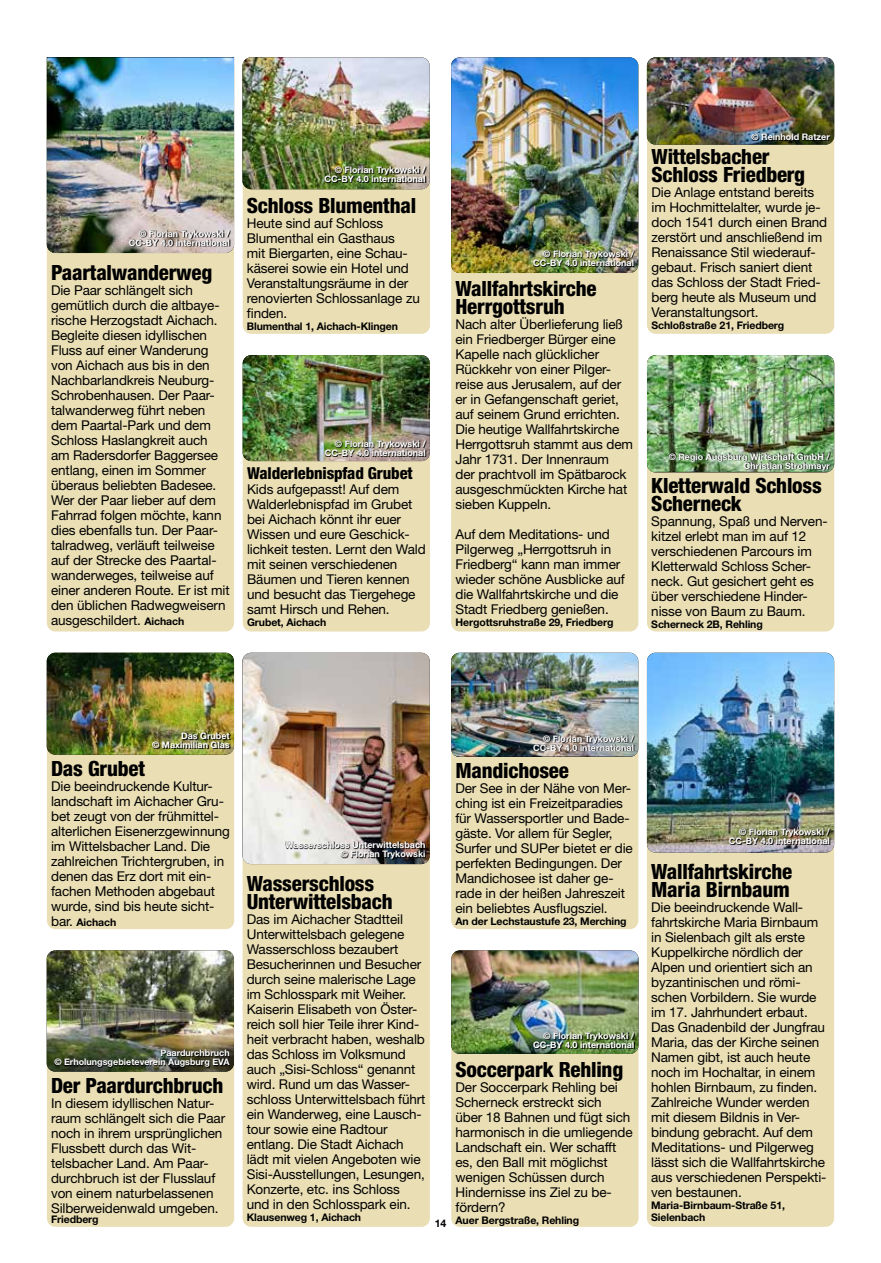
<style>
.page{position:relative;width:881px;height:1263px;background:#fff}
.page>*{position:absolute;margin:0;border:0;box-sizing:border-box;transform-origin:0 0}
.t1{font:800 condensed 21px/18px "Helvetica Neue LT";letter-spacing:-.01em;color:#000}
.t2{font:800 condensed 16.5px "Helvetica Neue LT";letter-spacing:-.01em;color:#000}
.t3{font:13.5px/15px "Helvetica Neue LT";letter-spacing:-.01em;color:#000}
.t4{font:700 10.5px/12px "Helvetica Neue LT";letter-spacing:-.01em;color:#000}
.t5{font:700 9px/9px "Helvetica Neue LT";color:#fff;text-align:right}
.s1{font-weight:700;font-size:10.5px}
.s2{font-weight:400;font-size:13.5px}
</style>
<div class="page">
<div style="left:47px;top:653px;width:187px;height:276px;background:#e9deb4;border-radius:9px"></div>
<img style="left:47px;top:653px;width:187px;height:102px">
<svg style="left:152px;top:733px;width:78px;height:16px"></svg>
<div style="left:47px;top:950px;width:187px;height:277px;background:#e9deb4;border-radius:9px"></div>
<img style="left:47px;top:950px;width:187px;height:121px">
<svg style="left:54px;top:1049px;width:176px;height:18px;background:#333a26"></svg>
<div style="left:242px;top:653px;width:187px;height:574px;background:#e9deb4;border-radius:9px"></div>
<img style="left:242px;top:653px;width:187px;height:211px">
<svg style="left:285px;top:841px;width:140px;height:19px;background:#807b78"></svg>
<div style="left:242px;top:57px;width:187px;height:277px;background:#e9deb4;border-radius:9px"></div>
<img style="left:242px;top:57px;width:187px;height:132px">
<img style="left:324px;top:166px;width:102px;height:17px">
<div style="left:47px;top:57px;width:187px;height:574px;background:#e9deb4;border-radius:9px"></div>
<img style="left:47px;top:57px;width:187px;height:196px">
<svg style="left:129px;top:230px;width:101px;height:16px;background:#8c827f"></svg>
<div style="left:242px;top:355px;width:187px;height:276px;background:#e9deb4;border-radius:9px"></div>
<img style="left:242px;top:355px;width:187px;height:106px">
<img style="left:325px;top:440px;width:101px;height:17px">
<div style="left:451px;top:57px;width:187px;height:574px;background:#e9deb4;border-radius:9px"></div>
<img style="left:451px;top:57px;width:187px;height:216px">
<img style="left:533px;top:250px;width:101px;height:17px">
<div style="left:646px;top:57px;width:187px;height:277px;background:#e9deb4;border-radius:9px"></div>
<img style="left:646px;top:57px;width:187px;height:88px">
<svg style="left:751px;top:133px;width:79px;height:8px"></svg>
<div style="left:451px;top:653px;width:187px;height:276px;background:#e9deb4;border-radius:9px"></div>
<img style="left:451px;top:653px;width:187px;height:103px">
<svg style="left:533px;top:735px;width:101px;height:16px;background:#6a6968"></svg>
<div style="left:451px;top:950px;width:187px;height:277px;background:#e9deb4;border-radius:9px"></div>
<img style="left:451px;top:950px;width:187px;height:104px">
<img style="left:533px;top:1032px;width:102px;height:16px">
<div style="left:646px;top:653px;width:187px;height:574px;background:#e9deb4;border-radius:9px"></div>
<img style="left:646px;top:653px;width:187px;height:200px">
<svg style="left:729px;top:828px;width:101px;height:17px;background:#65634a"></svg>
<div style="left:646px;top:355px;width:187px;height:276px;background:#e9deb4;border-radius:9px"></div>
<img style="left:646px;top:355px;width:187px;height:117px">
<img style="left:668px;top:453px;width:162px;height:18px">
<p class="t5" style="left:129px;top:229px;width:102px">© Florian Trykowski /<br>CC-BY 4.0 international</p>
<h1 class="t1" style="left:51px;top:263px;width:163px">Paartalwanderweg</h1>
<p class="t3" style="left:51px;top:282px;width:180px">Die Paar schlängelt sich gemütlich durch die altbaye&shy;rische Herzogstadt Aichach.<br>Begleite diesen idyllischen<br>Fluss auf einer Wanderung von Aichach aus bis in den<br>Nachbarlandkreis Neuburg-<br>Schrobenhausen. Der Paar&shy;talwanderweg führt neben dem Paartal-Park und dem<br>Schloss Haslangkreit auch am Radersdorfer Baggersee entlang, einen im Sommer überaus beliebten Badesee.<br>Wer der Paar lieber auf dem<br>Fahrrad folgen möchte, kann dies ebenfalls tun. Der Paar&shy;talradweg, verläuft teilweise auf der Strecke des Paartal&shy;wanderweges, teilweise auf einer anderen Route. Er ist mit den üblichen Radwegweisern ausgeschildert. <span class="s1">Aichach</span></p>
<p class="t5" style="left:324px;top:165px;width:102px">© Florian Trykowski /<br>CC-BY 4.0 international</p>
<h1 class="t1" style="left:247px;top:196px;width:171px">Schloss Blumenthal</h1>
<p class="t3" style="left:247px;top:215px;width:174px">Heute sind auf Schloss<br>Blumenthal ein Gasthaus<br>mit Biergarten, eine Schau&shy;käserei sowie ein Hotel und<br>Veranstaltungsräume in der renovierten Schlossanlage zu finden.</p>
<p class="t4" style="left:247px;top:320px;width:153px">Blumenthal 1, Aichach-Klingen</p>
<p class="t5" style="left:324px;top:439px;width:102px">© Florian Trykowski /<br>CC-BY 4.0 international</p>
<p class="t2" style="left:247px;top:463px;width:167px">Walderlebnispfad Grubet</p>
<p class="t3" style="left:247px;top:482px;width:180px">Kids aufgepasst! Auf dem<br>Walderlebnispfad im Grubet bei Aichach könnt ihr euer<br>Wissen und eure Geschick&shy;lichkeit testen. Lernt den Wald mit seinen verschiedenen<br>Bäumen und Tieren kennen und besucht das Tiergehege samt Hirsch und Rehen.</p>
<p class="t4" style="left:247px;top:616px;width:81px">Grubet, Aichach</p>
<p class="t5" style="left:533px;top:249px;width:102px">© Florian Trykowski /<br>CC-BY 4.0 international</p>
<h1 class="t1" style="left:455px;top:279px;width:142px">Wallfahrtskirche<br>Herrgottsruh</h1>
<p class="t3" style="left:455px;top:316px;width:179px">Nach alter Überlieferung ließ ein Friedberger Bürger eine<br>Kapelle nach glücklicher<br>Rückkehr von einer Pilger&shy;reise aus Jerusalem, auf der er in Gefangenschaft geriet, auf seinem Grund errichten.<br>Die heutige Wallfahrtskirche<br>Herrgottsruh stammt aus dem<br>Jahr 1731. Der Innenraum<br>der prachtvoll im Spätbarock ausgeschmückten Kirche hat sieben Kuppeln.</p>
<p class="t3" style="left:455px;top:526px;width:171px">Auf dem Meditations- und<br>Pilgerweg „Herrgottsruh in<br>Friedberg“ kann man immer wieder schöne Ausblicke auf die Wallfahrtskirche und die<br>Stadt Friedberg genießen.</p>
<p class="t4" style="left:455px;top:616px;width:159px">Hergottsruhstraße 29, Friedberg</p>
<p class="t5" style="left:751px;top:132px;width:80px">© Reinhold Ratzer</p>
<h1 class="t1" style="left:651px;top:147px;width:155px">Wittelsbacher<br>Schloss Friedberg</h1>
<p class="t3" style="left:651px;top:185px;width:177px">Die Anlage entstand bereits im Hochmittelalter, wurde je&shy;doch 1541 durch einen Brand zerstört und anschließend im<br>Renaissance Stil wiederauf&shy;gebaut. Frisch saniert dient das Schloss der Stadt Fried&shy;berg heute als Museum und<br>Veranstaltungsort.</p>
<p class="t4" style="left:651px;top:319px;width:134px">Schloßstraße 21, Friedberg</p>
<p class="t5" style="left:668px;top:452px;width:163px">© Regio Augsburg Wirtschaft GmbH /<br>Christian Strohmayr</p>
<h1 class="t1" style="left:651px;top:476px;width:172px">Kletterwald Schloss<br>Scherneck</h1>
<p class="t3" style="left:651px;top:513px;width:178px">Spannung, Spaß und Nerven&shy;kitzel erlebt man im auf 12 verschiedenen Parcours im<br>Kletterwald Schloss Scher&shy;neck. Gut gesichert geht es über verschiedene Hinder&shy;nisse von Baum zu Baum.</p>
<p class="t4" style="left:651px;top:618px;width:113px">Scherneck 2B, Rehling</p>
<p class="t5" style="left:152px;top:731px;width:79px">Das Grubet<br>© Maximilian Glas</p>
<h1 class="t1" style="left:51px;top:759px;width:95px">Das Grubet</h1>
<p class="t3" style="left:51px;top:778px;width:180px">Die beeindruckende Kultur&shy;landschaft im Aichacher Gru&shy;bet zeugt von der frühmittel&shy;alterlichen Eisenerzgewinnung im Wittelsbacher Land. Die zahlreichen Trichtergruben, in denen das Erz dort mit ein&shy;fachen Methoden abgebaut wurde, sind bis heute sicht-</p>
<p class="t4" style="left:51px;top:916px;width:67px"><span class="s2">bar.</span> Aichach</p>
<p class="t5" style="left:54px;top:1048px;width:177px">Paardurchbruch<br>© Erholungsgebieteverein Augsburg EVA</p>
<h1 class="t1" style="left:51px;top:1076px;width:174px">Der Paardurchbruch</h1>
<p class="t3" style="left:51px;top:1095px;width:176px">In diesem idyllischen Natur&shy;raum schlängelt sich die Paar noch in ihrem ursprünglichen<br>Flussbett durch das Wit&shy;telsbacher Land. Am Paar&shy;durchbruch ist der Flusslauf von einem naturbelassenen<br>Silberweidenwald umgeben.</p>
<p class="t4" style="left:51px;top:1213px;width:49px">Friedberg</p>
<p class="t5" style="left:285px;top:840px;width:142px">Wasserschloss Unterwittelsbach © Florian Trykowski</p>
<h1 class="t1" style="left:246px;top:874px;width:147px">Wasserschloss<br>Unterwittelsbach</h1>
<p class="t3" style="left:246px;top:911px;width:180px">Das im Aichacher Stadtteil<br>Unterwittelsbach gelegene<br>Wasserschloss bezaubert<br>Besucherinnen und Besucher durch seine malerische Lage im Schlosspark mit Weiher.<br>Kaiserin Elisabeth von Öster&shy;reich soll hier Teile ihrer Kind&shy;heit verbracht haben, weshalb das Schloss im Volksmund auch „Sisi-Schloss“ genannt wird. Rund um das Wasser&shy;schloss Unterwittelsbach führt ein Wanderweg, eine Lausch&shy;tour sowie eine Radtour entlang. Die Stadt Aichach lädt mit vielen Angeboten wie<br>Sisi-Ausstellungen, Lesungen,<br>Konzerte, etc. ins Schloss und in den Schlosspark ein.</p>
<p class="t4" style="left:246px;top:1211px;width:116px">Klausenweg 1, Aichach</p>
<p class="t5" style="left:533px;top:734px;width:102px">© Florian Trykowski /<br>CC-BY 4.0 international</p>
<h1 class="t1" style="left:455px;top:761px;width:115px">Mandichosee</h1>
<p class="t3" style="left:455px;top:781px;width:179px">Der See in der Nähe von Mer&shy;ching ist ein Freizeitparadies für Wassersportler und Bade&shy;gäste. Vor allem für Segler,<br>Surfer und SUPer bietet er die perfekten Bedingungen. Der<br>Mandichosee ist daher ge&shy;rade in der heißen Jahreszeit ein beliebtes Ausflugsziel.</p>
<p class="t4" style="left:455px;top:915px;width:173px">An der Lechstaustufe 23, Merching</p>
<p class="t4" style="left:434px;top:1216px;width:13px">14</p>
<p class="t5" style="left:533px;top:1031px;width:102px">© Florian Trykowski /<br>CC-BY 4.0 international</p>
<h1 class="t1" style="left:455px;top:1060px;width:169px">Soccerpark Rehling</h1>
<p class="t3" style="left:455px;top:1079px;width:178px">Der Soccerpark Rehling bei<br>Scherneck erstreckt sich<br>über 18 Bahnen und fügt sich harmonisch in die umliegende<br>Landschaft ein. Wer schafft es, den Ball mit möglichst wenigen Schüssen durch<br>Hindernisse ins Ziel zu be&shy;fördern?</p>
<p class="t4" style="left:455px;top:1213px;width:125px">Auer Bergstraße, Rehling</p>
<p class="t5" style="left:728px;top:827px;width:102px">© Florian Trykowski /<br>CC-BY 4.0 international</p>
<h1 class="t1" style="left:651px;top:862px;width:142px">Wallfahrtskirche<br>Maria Birnbaum</h1>
<p class="t3" style="left:651px;top:900px;width:177px">Die beeindruckende Wall&shy;fahrtskirche Maria Birnbaum in Sielenbach gilt als erste<br>Kuppelkirche nördlich der<br>Alpen und orientiert sich an byzantinischen und römi&shy;schen Vorbildern. Sie wurde im 17. Jahrhundert erbaut.<br>Das Gnadenbild der Jungfrau<br>Maria, das der Kirche seinen<br>Namen gibt, ist auch heute noch im Hochaltar, in einem hohlen Birnbaum, zu finden.<br>Zahlreiche Wunder werden mit diesem Bildnis in Ver&shy;bindung gebracht. Auf dem<br>Meditations- und Pilgerweg lässt sich die Wallfahrtskirche aus verschiedenen Perspekti&shy;ven bestaunen.</p>
<p class="t4" style="left:651px;top:1199px;width:135px">Maria-Birnbaum-Straße 51,<br>Sielenbach</p>
</div>
